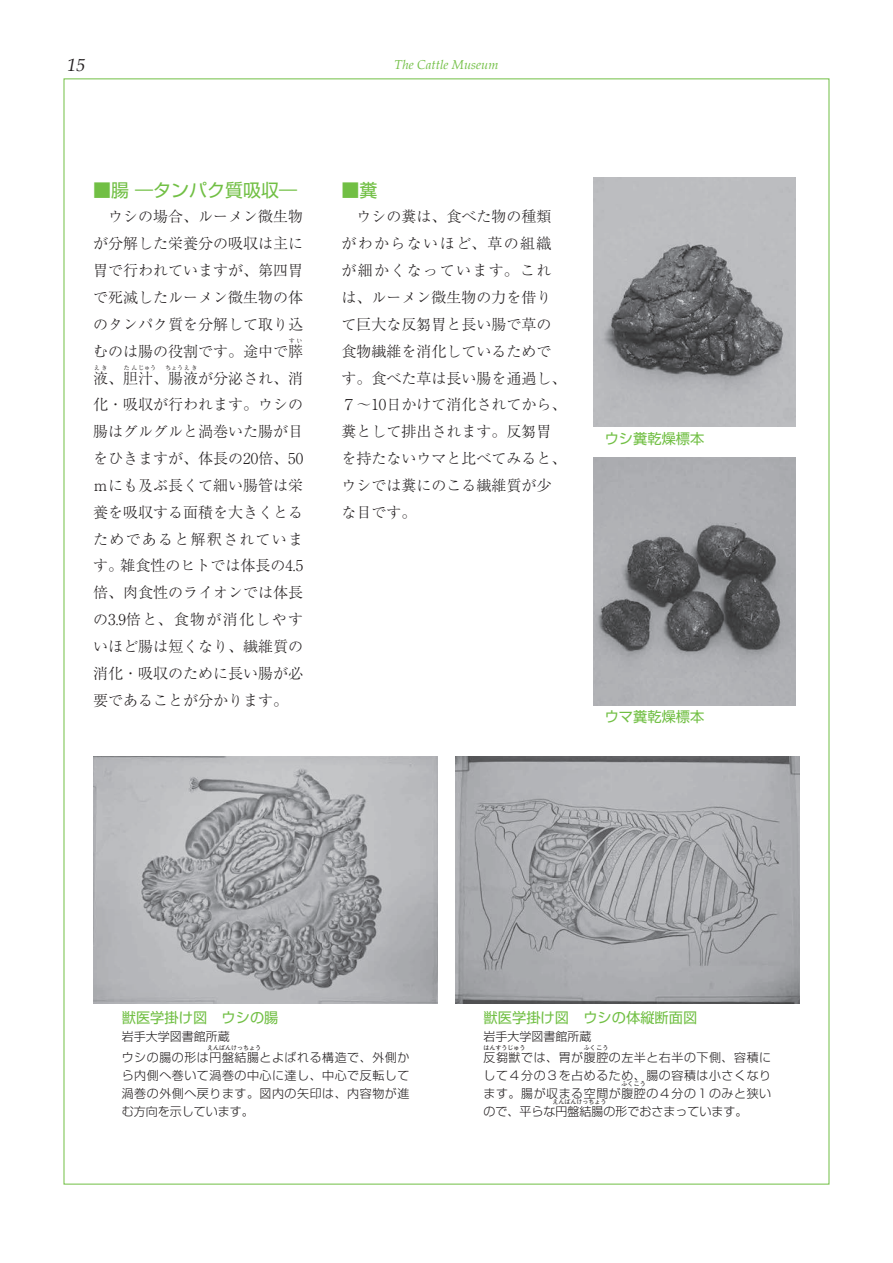
<style>
.page{position:relative;width:893px;height:1263px;background:#fff}
.page>*{position:absolute;margin:0;border:0;box-sizing:border-box;transform-origin:0 0}
.t1{font:18px "Shin Go Pro";color:#71bf44}
.t2{font:italic 18px "Palatino";color:#231f20}
.t3{font:300 15px/26.8px "Ryumin Pro";color:#231f20;text-align:justify}
.t4{font:14.25px "Shin Go Pro";color:#71bf44}
.t5{font:italic 12.9px "Palatino";color:#71bf44}
.t6{font:300 12px/18px "Shin Go Pro";letter-spacing:.045em;color:#231f20}
.t7{font:300 12px "Shin Go Pro";color:#231f20}
.t8{font:300 6px "Shin Go Pro";color:#231f20}
.t9{font:300 6px "Ryumin Pro";letter-spacing:.125em;color:#231f20}
</style>
<div class="page">
<img style="left:593px;top:177px;width:203px;height:249px">
<img style="left:594px;top:458px;width:201px;height:248px">
<img style="left:93px;top:757px;width:345px;height:246px">
<img style="left:455px;top:757px;width:345px;height:246px">
<p class="t2" style="left:68px;top:49px;width:19px">15</p>
<p class="t5" style="left:394px;top:54px;width:105px">The Cattle Museum</p>
<p class="t1" style="left:93px;top:175px;width:205px">■腸 ―タンパク質吸収―</p>
<p class="t3" style="left:93px;top:202px;width:211px">　ウシの場合、ルーメン微生物が分解した栄養分の吸収は主に胃で行われていますが、第四胃で死滅したルーメン微生物の体のタンパク質を分解して取り込むのは腸の役割です。途中で膵</p>
<p class="t9" style="left:289px;top:336px;width:15px">すい</p>
<p class="t3" style="left:93px;top:363px;width:211px">液、胆汁、腸液が分泌され、消</p>
<p class="t9" style="left:94px;top:363px;width:15px">えき</p>
<p class="t9" style="left:124px;top:363px;width:34px">たんじゅう</p>
<p class="t9" style="left:165px;top:363px;width:34px">ちょうえき</p>
<p class="t3" style="left:93px;top:390px;width:212px">化・吸収が行われます。ウシの腸はグルグルと渦巻いた腸が目をひきますが、体長の20倍、50ｍにも及ぶ長くて細い腸管は栄養を吸収する面積を大きくとるためであると解釈されています。雑食性のヒトでは体長の4.5倍、肉食性のライオンでは体長の3.9倍と、食物が消化しやすいほど腸は短くなり、繊維質の消化・吸収のために長い腸が必要であることが分かります。</p>
<p class="t1" style="left:341px;top:175px;width:37px">■糞</p>
<p class="t3" style="left:341px;top:202px;width:227px;text-align:left">　ウシの糞は、食べた物の種類がわからないほど、草の組織が細かくなっています。これは、ルーメン微生物の力を借りて巨大な反芻胃と長い腸で草の食物繊維を消化しているためです。食べた草は長い腸を通過し、<br>７～10日かけて消化されてから、糞として排出されます。反芻胃を持たないウマと比べてみると、ウシでは糞にのこる繊維質が少な目です。</p>
<p class="t4" style="left:605px;top:427px;width:115px">ウシ糞乾燥標本　</p>
<p class="t4" style="left:605px;top:705px;width:101px">ウマ糞乾燥標本</p>
<p class="t4" style="left:122px;top:1006px;width:158px">獣医学掛け図　ウシの腸</p>
<p class="t6" style="left:122px;top:1024px;width:289px;line-height:21px">岩手大学図書館所蔵<br>ウシの腸の形は円盤結腸とよばれる構造で、外側か</p>
<p class="t8" style="left:207px;top:1043px;width:55px">えんばんけっちょう</p>
<p class="t6" style="left:122px;top:1065px;width:289px;text-align:justify">ら内側へ巻いて渦巻の中心に達し、中心で反転して渦巻の外側へ戻ります。図内の矢印は、内容物が進む方向を示しています。</p>
<p class="t4" style="left:484px;top:1006px;width:215px">獣医学掛け図　ウシの体縦断面図</p>
<p class="t6" style="left:484px;top:1024px;width:289px;line-height:21px">岩手大学図書館所蔵<br>反芻獣では、胃が腹腔の左半と右半の下側、容積に</p>
<p class="t8" style="left:484px;top:1043px;width:43px">はんすうじゅう</p>
<p class="t8" style="left:584px;top:1043px;width:26px">ふくこう</p>
<p class="t6" style="left:484px;top:1065px;width:289px">して４分の３を占めるため、腸の容積は小さくなります。腸が収まる空間が腹腔の４分の１のみと狭い</p>
<p class="t8" style="left:621px;top:1079px;width:26px">ふくこう</p>
<p class="t7" style="left:484px;top:1101px;width:266px">ので、平らな円盤結腸の形でおさまっています。</p>
<p class="t8" style="left:553px;top:1097px;width:55px">えんばんけっちょう</p>
</div>
